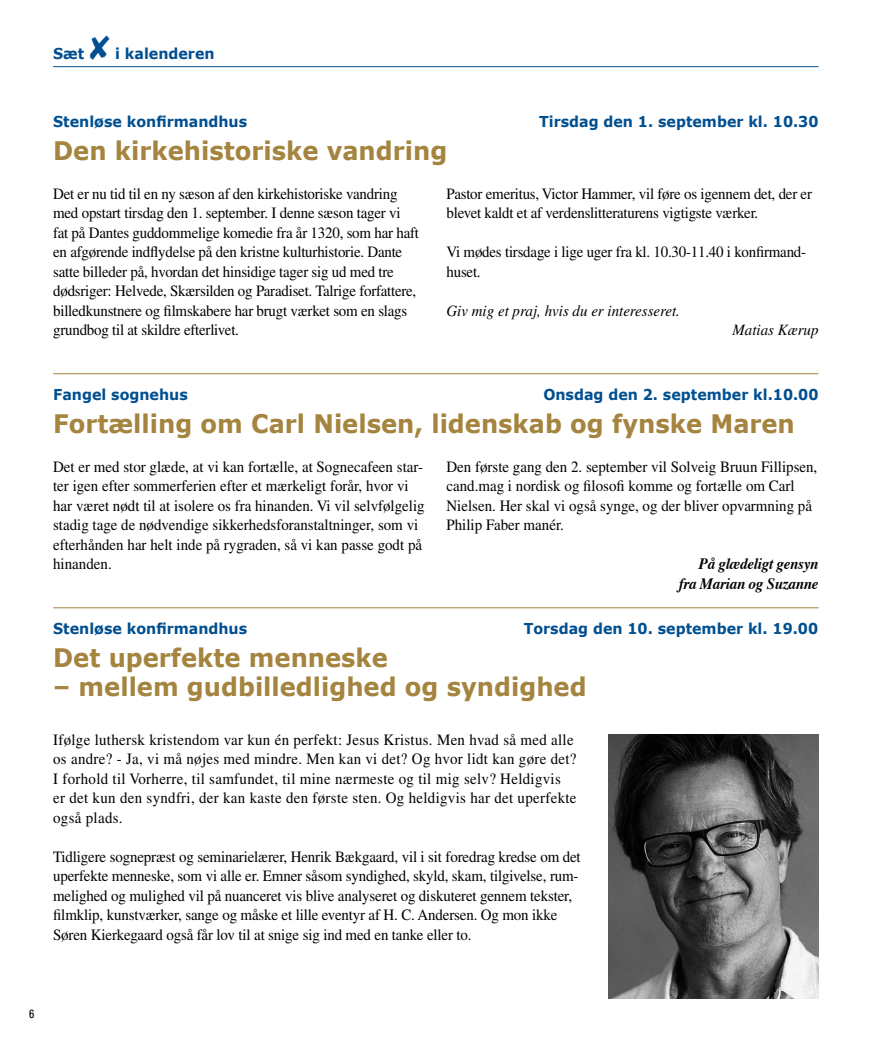
<style>
.page{position:relative;width:893px;height:1042px;background:#fff}
.page>*{position:absolute;margin:0;border:0;box-sizing:border-box;transform-origin:0 0}
.t1{font:700 25.5px "Verdana";color:#a4843e;scale:.95 1}
.t2{font:15.75px/19.5px "Times";letter-spacing:-.01em;color:#000;scale:.95 1}
.t3{font:15.75px/19.5px "Times";letter-spacing:.02em;color:#000;scale:.95 1}
.t4{font:italic 15.75px "Times";color:#000;scale:.95 1}
.t5{font:italic 700 15.75px/19.5px "Times";letter-spacing:-.015em;color:#000;text-align:right;scale:.95 1}
.t6{font:700 15px "Verdana";color:#004f91;scale:.95 1}
.t7{font:condensed 12px "Univers";color:#000}
</style>
<div class="page">
<hr style="left:53px;top:66px;width:766px;height:1px;background:#004f91">
<hr style="left:53px;top:373px;width:766px;height:1px;background:#a4843e">
<hr style="left:53px;top:607px;width:766px;height:1px;background:#a4843e">
<img style="left:608px;top:735px;width:211px;height:263px">
<p class="t6" style="left:53px;top:44px;width:172px">Sæt ✘ i kalenderen</p>
<p class="t6" style="left:53px;top:111px;width:206px">Stenløse konfirmandhus</p>
<p class="t6" style="left:539px;top:111px;width:296px">Tirsdag den 1. september kl. 10.30</p>
<h1 class="t1" style="left:53px;top:134px;width:416px">Den kirkehistoriske vandring</h1>
<p class="t2" style="left:53px;top:183px;width:387px">Det er nu tid til en ny sæson af den kirkehistoriske vandring med opstart tirsdag den 1. september. I denne sæson tager vi fat på Dantes guddommelige komedie fra år 1320, som har haft en afgørende indflydelse på den kristne kulturhistorie. Dante satte billeder på, hvordan det hinsidige tager sig ud med tre dødsriger: Helvede, Skærsilden og Paradiset. Talrige forfattere, billedkunstnere og filmskabere har brugt værket som en slags grundbog til at skildre efterlivet.</p>
<p class="t2" style="left:446px;top:183px;width:386px">Pastor emeritus, Victor Hammer, vil føre os igennem det, der er blevet kaldt et af verdenslitteraturens vigtigste værker.</p>
<p class="t2" style="left:446px;top:242px;width:380px">Vi mødes tirsdage i lige uger fra kl. 10.30-11.40 i konfirmand&shy;huset.</p>
<p class="t4" style="left:446px;top:302px;width:247px">Giv mig et praj, hvis du er interesseret.</p>
<p class="t4" style="left:732px;top:321px;width:92px">Matias Kærup</p>
<p class="t6" style="left:53px;top:384px;width:143px">Fangel sognehus</p>
<p class="t6" style="left:543px;top:384px;width:291px">Onsdag den 2. september kl.10.00</p>
<h1 class="t1" style="left:53px;top:407px;width:782px">Fortælling om Carl Nielsen, lidenskab og fynske Maren</h1>
<p class="t2" style="left:53px;top:456px;width:393px">Det er med stor glæde, at vi kan fortælle, at Sognecafeen star&shy;ter igen efter sommerferien efter et mærkeligt forår, hvor vi har været nødt til at isolere os fra hinanden. Vi vil selvfølgelig stadig tage de nødvendige sikkerhedsforanstaltninger, som vi efterhånden har helt inde på rygraden, så vi kan passe godt på hinanden.</p>
<p class="t2" style="left:446px;top:456px;width:392px">Den første gang den 2. september vil Solveig Bruun Fillipsen, cand.mag i nordisk og filosofi komme og fortælle om Carl Nielsen. Her skal vi også synge, og der bliver opvarmning på Philip Faber manér.</p>
<p class="t5" style="left:679px;top:553px;width:149px">På glædeligt gensyn fra Marian og Suzanne</p>
<p class="t6" style="left:53px;top:618px;width:206px">Stenløse konfirmandhus</p>
<p class="t6" style="left:524px;top:618px;width:311px">Torsdag den 10. september kl. 19.00</p>
<h1 class="t1" style="left:53px;top:641px;width:354px">Det uperfekte menneske</h1>
<h1 class="t1" style="left:53px;top:670px;width:563px">– mellem gudbilledlighed og syndighed</h1>
<p class="t3" style="left:53px;top:729px;width:552px">Ifølge luthersk kristendom var kun én perfekt: Jesus Kristus. Men hvad så med alle os andre? - Ja, vi må nøjes med mindre. Men kan vi det? Og hvor lidt kan gøre det?<br>I forhold til Vorherre, til samfundet, til mine nærmeste og til mig selv? Heldigvis er det kun den syndfri, der kan kaste den første sten. Og heldigvis har det uperfekte også plads.</p>
<p class="t2" style="left:53px;top:846px;width:557px">Tidligere sognepræst og seminarielærer, Henrik Bækgaard, vil i sit foredrag kredse om det uperfekte menneske, som vi alle er. Emner såsom syndighed, skyld, skam, tilgivelse, rum&shy;melighed og mulighed vil på nuanceret vis blive analyseret og diskuteret gennem tekster, filmklip, kunstværker, sange og måske et lille eventyr af H. C. Andersen. Og mon ikke Søren Kierkegaard også får lov til at snige sig ind med en tanke eller to.</p>
<p class="t7" style="left:29px;top:1006px;width:7px">6</p>
</div>
